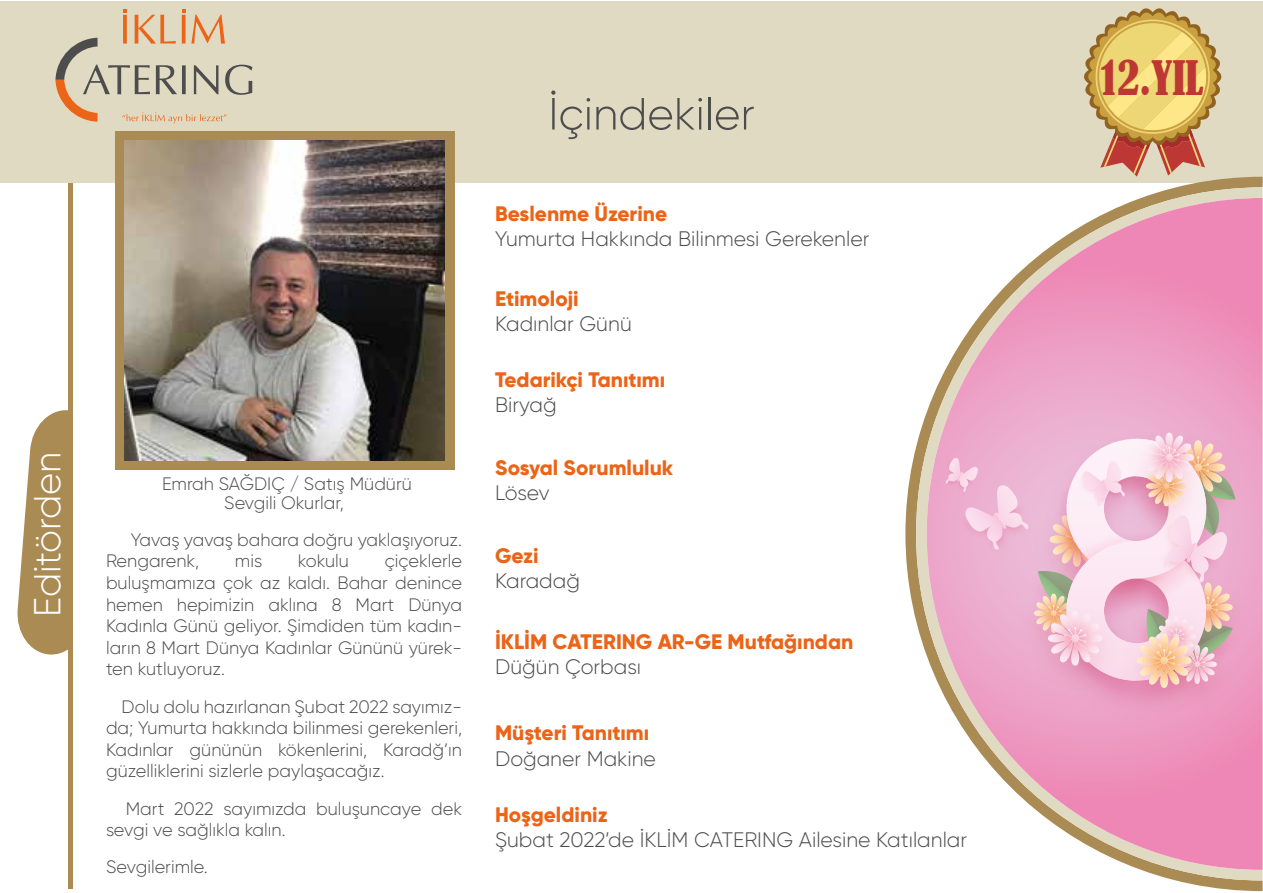
<style>
.page{position:relative;width:1263px;height:893px;background:#fff}
.page>*{position:absolute;margin:0;border:0;box-sizing:border-box;transform-origin:0 0}
.t1{font:condensed 44.55px "Bernard";color:#bd3835}
.t2{font:300 37.5px "Gilroy";color:#fff}
.t3{font:300 21px "Gilroy";color:#4e4d4e}
.t4{font:800 21px "Gilroy";color:#eb6417}
.t5{font:300 18px/21.6px "Gilroy";color:#4e4d4e}
</style>
<div class="page">
<hr style="left:68px;top:148px;width:4px;height:741px;background:#ab8b54">
<svg style="left:17px;top:410px;width:51px;height:245px"></svg>
<div style="left:0;top:2px;width:1263px;height:181px;background:#e0dac2"></div>
<svg style="left:55px;top:9px;width:197px;height:115px"></svg>
<svg style="left:551px;top:90px;width:39px;height:50px"></svg>
<svg style="left:596px;top:98px;width:106px;height:32px"></svg>
<hr style="left:708px;top:97px;width:2px;height:33px;background:#4e4d4e">
<svg style="left:716px;top:107px;width:38px;height:23px"></svg>
<svg style="left:1084px;top:8px;width:137px;height:169px"></svg>
<div style="left:115px;top:131px;width:339px;height:339px;background:#ab8b54"></div>
<img style="left:124px;top:141px;width:320px;height:319px">
<svg style="left:905px;top:177px;width:357px;height:714px"></svg>
<svg style="left:916px;top:187px;width:346px;height:693px"></svg>
<svg style="left:927px;top:198px;width:335px;height:672px"></svg>
<div style="left:1240px;top:570px;width:16px;height:96px;background:#eda2c7"></div>
<img style="left:1234px;top:428px;width:14px;height:100px">
<img style="left:1038px;top:428px;width:196px;height:297px">
<img style="left:1024px;top:695px;width:89px;height:4px">
<img style="left:1215px;top:695px;width:25px;height:22px">
<div style="left:1113px;top:695px;width:102px;height:27px;background:#ec9bc2"></div>
<img style="left:1120px;top:420px;width:96px;height:13px">
<svg style="left:942px;top:433px;width:298px;height:262px;background:#edbdcf"></svg>
<h2 class="t2" style="left:24px;top:617px;width:167px;rotate:-90deg">Editörden</h2>
<p class="t5" style="left:162px;top:473px;width:251px">Emrah SAĞDIÇ / Satış Müdürü</p>
<p class="t5" style="left:131px;top:485px;width:333px;line-height:36.3px;text-indent:93px">Sevgili Okurlar,<br>Yavaş yavaş bahara doğru yaklaşıyoruz.</p>
<p class="t5" style="left:106px;top:550px;width:95px">Rengarenk,</p>
<p class="t5" style="left:235px;top:550px;width:29px">mis</p>
<p class="t5" style="left:298px;top:550px;width:53px">kokulu</p>
<p class="t5" style="left:106px;top:550px;width:358px;text-align:justify;text-indent:279px">çiçeklerle buluşmamıza çok az kaldı. Bahar denince hemen hepimizin aklına 8 Mart Dünya Kadınla Günü geliyor. Şimdiden tüm kadın&shy;ların 8 Mart Dünya Kadınlar Gününü yürek&shy;ten kutluyoruz.</p>
<p class="t5" style="left:106px;top:695px;width:358px;text-align:justify;text-indent:16px">Dolu dolu hazırlanan Şubat 2022 sayımız&shy;da; Yumurta hakkında bilinmesi gerekenleri, Kadınlar gününün kökenlerini, Karadğ’ın güzelliklerini sizlerle paylaşacağız.</p>
<p class="t5" style="left:106px;top:797px;width:358px;text-indent:20px">Mart 2022 sayımızda buluşuncaye dek sevgi ve sağlıkla kalın.</p>
<p class="t5" style="left:106px;top:856px;width:103px">Sevgilerimle.</p>
<p class="t4" style="left:495px;top:200px;width:174px">Beslenme Üzerine</p>
<p class="t3" style="left:495px;top:226px;width:376px">Yumurta Hakkında Bilinmesi Gerekenler</p>
<p class="t4" style="left:495px;top:285px;width:85px">Etimoloji</p>
<p class="t3" style="left:495px;top:311px;width:138px">Kadınlar Günü</p>
<p class="t4" style="left:495px;top:366px;width:172px">Tedarikçi Tanıtımı</p>
<p class="t3" style="left:495px;top:392px;width:63px">Biryağ</p>
<p class="t4" style="left:495px;top:455px;width:180px">Sosyal Sorumluluk</p>
<p class="t3" style="left:495px;top:480px;width:56px">Lösev</p>
<p class="t4" style="left:495px;top:542px;width:45px">Gezi</p>
<p class="t3" style="left:495px;top:568px;width:86px">Karadağ</p>
<p class="t4" style="left:495px;top:629px;width:360px">İKLİM CATERING AR-GE Mutfağından</p>
<p class="t3" style="left:495px;top:654px;width:148px">Düğün Çorbası</p>
<p class="t4" style="left:495px;top:720px;width:156px">Müşteri Tanıtımı</p>
<p class="t3" style="left:495px;top:745px;width:162px">Doğaner Makine</p>
<p class="t4" style="left:495px;top:801px;width:114px">Hoşgeldiniz</p>
<p class="t3" style="left:495px;top:827px;width:474px">Şubat 2022’de İKLİM CATERING Ailesine Katılanlar</p>
<h1 class="t1" style="left:1101px;top:52px;width:104px">12.YIL</h1>
</div>
